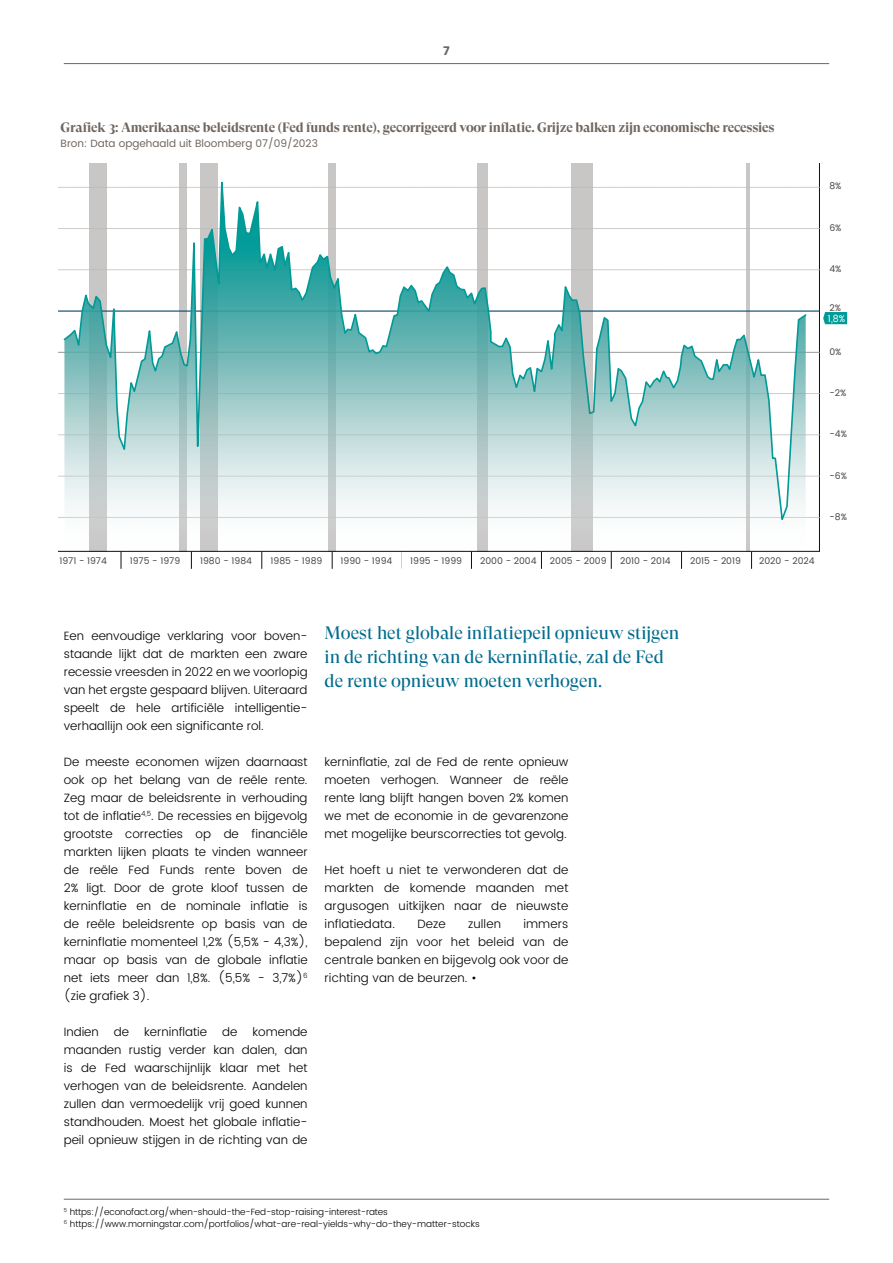
<style>
.page{position:relative;width:893px;height:1263px;background:#fff}
.page>*{position:absolute;margin:0;border:0;box-sizing:border-box;transform-origin:0 0}
.t1{font:18px/24px "GT Super Display";color:#006b8d}
.t2{font:700 13.5px "GT Super Display";letter-spacing:-.015em;color:#6f665f}
.t3{font:300 12px/18px "Poppins";color:#000;text-align:justify}
.t4{font:12px "Poppins";color:#6f665f}
.t5{font:10.5px "Poppins";color:#6f665f}
.t6{font:9.6px "Poppins";color:#fff}
.t7{font:9.15px "Poppins";color:#494443}
.t8{font:300 9px/12px "Poppins";color:#000}
</style>
<div class="page">
<hr style="left:64px;top:1199px;width:765px;height:1px;background:#6f665f">
<hr style="left:64px;top:63px;width:765px;height:1px;background:#6f665f">
<svg style="left:751px;top:552px;width:1px;height:17px"></svg>
<svg style="left:681px;top:552px;width:1px;height:17px"></svg>
<svg style="left:611px;top:552px;width:1px;height:17px"></svg>
<svg style="left:541px;top:552px;width:1px;height:17px"></svg>
<svg style="left:471px;top:552px;width:1px;height:17px"></svg>
<svg style="left:332px;top:552px;width:1px;height:17px"></svg>
<svg style="left:262px;top:552px;width:1px;height:17px"></svg>
<svg style="left:191px;top:552px;width:1px;height:17px"></svg>
<svg style="left:121px;top:552px;width:1px;height:17px"></svg>
<svg style="left:59px;top:187px;width:760px;height:1px"></svg>
<svg style="left:59px;top:228px;width:760px;height:1px"></svg>
<svg style="left:59px;top:270px;width:760px;height:1px"></svg>
<hr style="left:59px;top:310px;width:760px;height:2px;background:#0a4b6d">
<hr style="left:59px;top:352px;width:760px;height:1px;background:#9b9a9a">
<svg style="left:59px;top:393px;width:760px;height:1px"></svg>
<svg style="left:59px;top:435px;width:760px;height:1px"></svg>
<svg style="left:59px;top:476px;width:760px;height:1px"></svg>
<svg style="left:59px;top:517px;width:760px;height:1px"></svg>
<svg style="left:64px;top:526px;width:742px;height:26px"></svg>
<svg style="left:62px;top:163px;width:746px;height:363px"></svg>
<svg style="left:823px;top:312px;width:24px;height:12px"></svg>
<p class="t4" style="left:443px;top:44px;width:8px">7</p>
<p class="t2" style="left:61px;top:120px;width:715px">Grafiek 3: Amerikaanse beleidsrente (Fed funds rente), gecorrigeerd voor inflatie. Grijze balken zijn economische recessies</p>
<p class="t5" style="left:61px;top:136px;width:259px">Bron: Data opgehaald uit Bloomberg 07/09/2023</p>
<p class="t7" style="left:829px;top:180px;width:14px">8%</p>
<p class="t7" style="left:829px;top:221px;width:14px">6%</p>
<p class="t7" style="left:829px;top:262px;width:14px">4%</p>
<p class="t7" style="left:829px;top:301px;width:13px">2%</p>
<p class="t6" style="left:828px;top:312px;width:19px;rotate:-1deg">1,8%</p>
<p class="t7" style="left:829px;top:345px;width:14px">0%</p>
<p class="t7" style="left:829px;top:386px;width:18px">-2%</p>
<p class="t7" style="left:829px;top:428px;width:19px">-4%</p>
<p class="t7" style="left:829px;top:469px;width:19px">-6%</p>
<p class="t7" style="left:829px;top:510px;width:19px">-8%</p>
<p class="t7" style="left:59px;top:555px;width:49px">1971 - 1974</p>
<p class="t7" style="left:130px;top:555px;width:52px">1975 - 1979</p>
<p class="t7" style="left:200px;top:555px;width:53px">1980 - 1984</p>
<p class="t7" style="left:271px;top:555px;width:53px">1985 - 1989</p>
<p class="t7" style="left:341px;top:555px;width:53px">1990 - 1994</p>
<p class="t7" style="left:410px;top:555px;width:53px">1995 - 1999</p>
<p class="t7" style="left:480px;top:555px;width:58px">2000 - 2004</p>
<p class="t7" style="left:550px;top:555px;width:58px">2005 - 2009</p>
<p class="t7" style="left:620px;top:555px;width:52px">2010 - 2014</p>
<p class="t7" style="left:690px;top:555px;width:52px">2015 - 2019</p>
<p class="t7" style="left:759px;top:555px;width:57px">2020 - 2024</p>
<p class="t3" style="left:64px;top:627px;width:245px">Een eenvoudige verklaring voor boven&shy;staande lijkt dat de markten een zware recessie vreesden in 2022 en we voorlopig van het ergste gespaard blijven. Uiteraard speelt de hele artificiële intelligentie&shy;verhaallijn ook een significante rol.</p>
<p class="t3" style="left:64px;top:753px;width:245px">De meeste economen wijzen daarnaast ook op het belang van de reële rente.<br>Zeg maar de beleidsrente in verhouding tot de inflatie<sup>4,5</sup>. De recessies en bijgevolg grootste correcties op de financiële markten lijken plaats te vinden wanneer de reële Fed Funds rente boven de 2% ligt. Door de grote kloof tussen de kerninflatie en de nominale inflatie is de reële beleidsrente op basis van de kerninflatie momenteel 1,2% (5,5% - 4,3%), maar op basis van de globale inflatie net iets meer dan 1,8%. (5,5% - 3,7%)<sup>6 </sup>(zie grafiek 3).</p>
<p class="t3" style="left:64px;top:1023px;width:37px">Indien</p>
<p class="t3" style="left:114px;top:1023px;width:17px">de</p>
<p class="t3" style="left:144px;top:1023px;width:64px">kerninflatie</p>
<p class="t3" style="left:222px;top:1023px;width:17px">de</p>
<p class="t3" style="left:64px;top:1023px;width:245px;text-indent:189px">komende maanden rustig verder kan dalen, dan is de Fed waarschijnlijk klaar met het verhogen van de beleidsrente. Aandelen zullen dan vermoedelijk vrij goed kunnen standhouden. Moest het globale inflatie&shy;peil opnieuw stijgen in de richting van de</p>
<h1 class="t1" style="left:325px;top:621px;width:356px">Moest het globale inflatiepeil opnieuw stijgen in de richting van de kerninflatie, zal de Fed de rente opnieuw moeten verhogen.</h1>
<p class="t3" style="left:325px;top:753px;width:245px">kerninflatie, zal de Fed de rente opnieuw moeten verhogen. Wanneer de reële rente lang blijft hangen boven 2% komen we met de economie in de gevarenzone met mogelijke beurscorrecties tot gevolg.</p>
<p class="t3" style="left:325px;top:861px;width:245px">Het hoeft u niet te verwonderen dat de markten de komende maanden met argusogen uitkijken naar de nieuwste inflatiedata.</p>
<p class="t3" style="left:325px;top:915px;width:245px;text-indent:199px">immers bepalend zijn voor het beleid van de centrale banken en bijgevolg ook voor de richting van de beurzen. •</p>
<p class="t3" style="left:417px;top:915px;width:30px">Deze</p>
<p class="t3" style="left:468px;top:915px;width:35px">zullen</p>
<p class="t8" style="left:64px;top:1206px;width:418px"><sup>5</sup> https://econofact.org/when-should-the-Fed-stop-raising-interest-rates<br><sup>6</sup> https://www.morningstar.com/portfolios/what-are-real-yields-why-do-they-matter-stocks</p>
</div>
